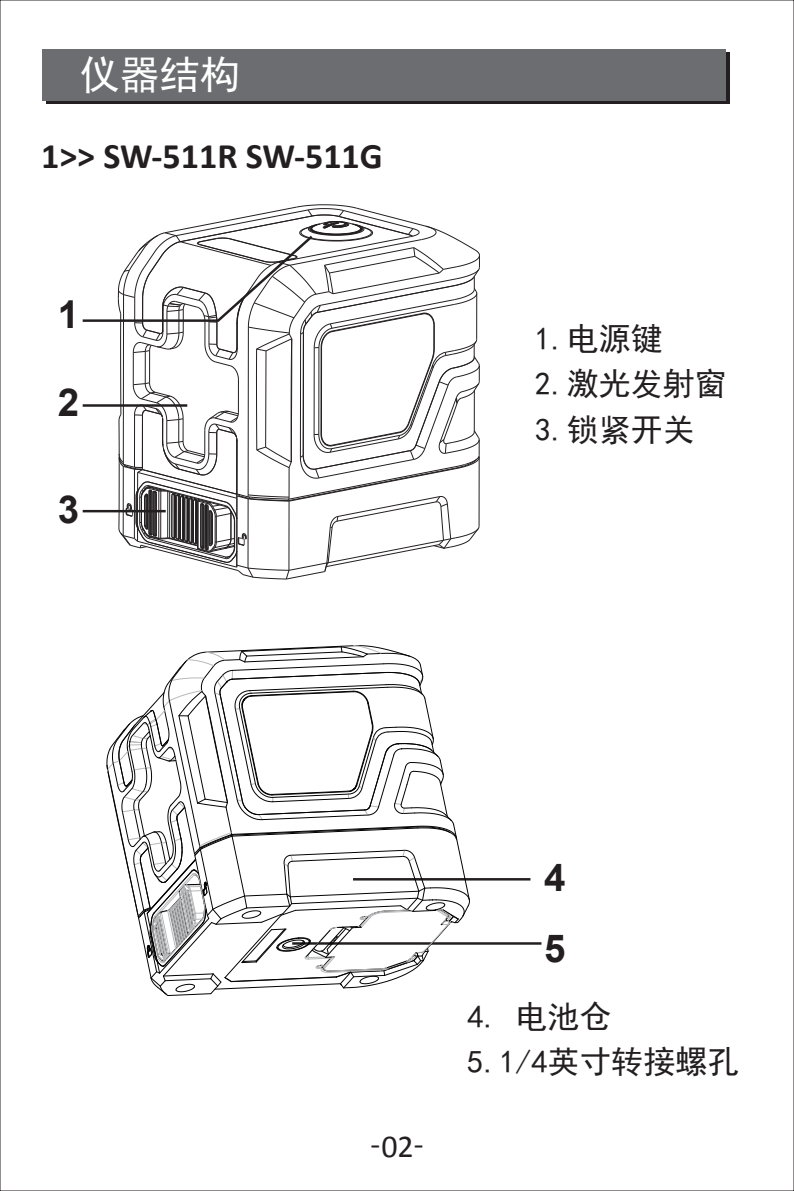
<style>
.page{position:relative;width:794px;height:1191px;background:#fff}
.page>*{position:absolute;margin:0;border:0;box-sizing:border-box;transform-origin:0 0}
.t1{font:39.9px "Sim Hei";color:#fff}
.t2{font:700 38.5px/70.7px "Arial";color:#231f20}
.t3{font:700 36.05px "Calibri";color:#231f20}
.t4{font:31.85px/45.5px "Sim Hei";color:#231f20}
.t5{font:31.85px "Calibri";color:#231f20}
</style>
<div class="page">
<div style="left:46px;top:53px;width:683px;height:51px;background:linear-gradient(to right,#231f20,#231f20)"></div>
<div style="left:43px;top:49px;width:682px;height:51px;background:#6c6d70"></div>
<hr style="left:353px;top:878px;width:177px;height:2px;background:#231f20">
<hr style="left:292px;top:942px;width:249px;height:2px;background:#231f20">
<svg style="left:82px;top:204px;width:398px;height:376px"></svg>
<svg style="left:106px;top:645px;width:364px;height:351px"></svg>
<p class="t1" style="left:80px;top:54px;width:162px">仪器结构</p>
<p class="t3" style="left:41px;top:132px;width:343px">1&gt;&gt; SW-511R SW-511G</p>
<p class="t2" style="left:58px;top:281px;width:23px">1</p>
<p class="t2" style="left:58px;top:368px;width:23px">2</p>
<p class="t2" style="left:58px;top:475px;width:23px">3</p>
<p class="t4" style="left:535px;top:316px;width:193px">1.电源键<br>2.激光发射窗<br>3.锁紧开关</p>
<p class="t5" style="left:370px;top:1126px;width:55px">-02-</p>
<p class="t2" style="left:544px;top:843px;width:23px">4<br>5</p>
<p class="t4" style="left:467px;top:993px;width:273px">4. 电池仓<br>5.1/4英寸转接螺孔</p>
</div>
